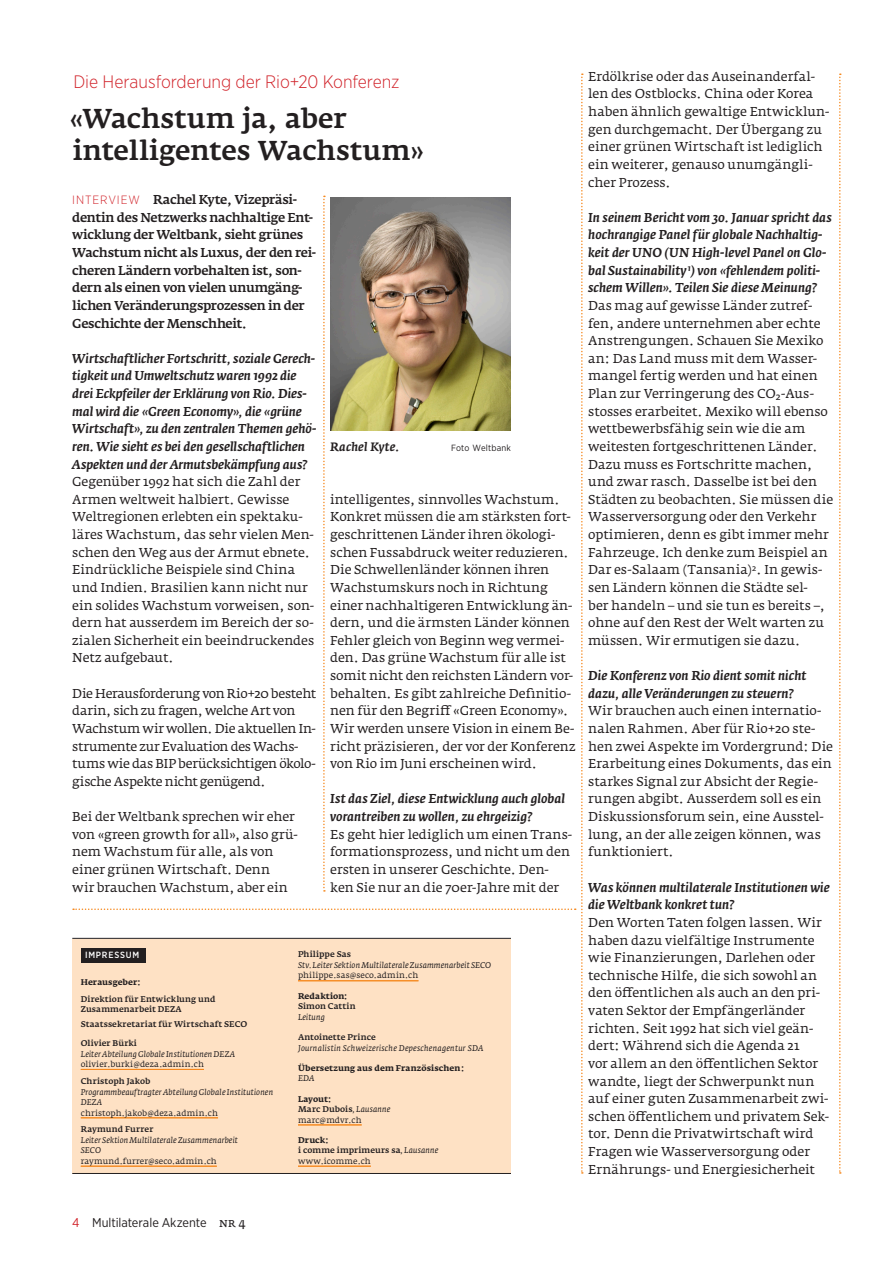
<style>
.page{position:relative;width:893px;height:1263px;background:#fff}
.page>*{position:absolute;margin:0;border:0;box-sizing:border-box;transform-origin:0 0}
.t1{font:500 27px/32.4px "Fedra Serif A";letter-spacing:-.005em;color:#231f20}
.t2{font:300 18px "Gotham Narrow";letter-spacing:-.005em;color:#d1232a}
.t3{font:12.75px/17.7px "Fedra Serif A";letter-spacing:-.005em;color:#231f20}
.t4{font:italic 500 12.75px/17.7px "Fedra Serif A";color:#231f20}
.t5{font:500 12.75px/17.7px "Fedra Serif A";letter-spacing:-.025em;color:#231f20}
.t6{font:12.75px/17.7px "Fedra Serif A";letter-spacing:-.025em;color:#231f20}
.t7{font:12.75px "Gotham Narrow";letter-spacing:-.005em;color:#231f20}
.t8{font:italic 500 12px "Fedra Serif A";letter-spacing:.015em;color:#231f20}
.t9{font:9px "Gotham Narrow";letter-spacing:.015em;color:#231f20}
.t10{font:500 9px "Gotham Narrow";color:#fff}
.t11{font:italic 8.25px/10.5px "Fedra Serif A";letter-spacing:.015em;color:#231f20}
.t12{font:500 8.25px/10.5px "Fedra Serif A";letter-spacing:.015em;color:#231f20}
.t13{font:8.25px/10.5px "Fedra Serif A";letter-spacing:.015em;color:#231f20}
.t14{font:700 8.25px "Fedra Serif A";letter-spacing:.01em;color:#231f20}
.s1{font-family:"Gotham Narrow";font-weight:300;font-size:12px;color:#d1232a}
.s2{font-weight:700}
.s3{font-weight:500}
.s4{font-style:italic}
.s5{font-weight:400;font-style:italic}
.s6{font-weight:400}
.s7{color:#d1232a}
.s8{font-family:"Fedra Serif A Book SC"}
.s9{font-family:"Fedra Serif A"}
</style>
<div class="page">
<hr style="left:72px;top:938px;width:439px;height:1px;background:#231f20">
<hr style="left:72px;top:1173px;width:439px;height:1px;background:#231f20">
<svg style="left:839px;top:73px;width:2px;height:1101px"></svg>
<svg style="left:73px;top:73px;width:510px;height:1101px"></svg>
<div style="left:81px;top:948px;width:64px;height:14px;background:#231f20"></div>
<img style="left:330px;top:197px;width:181px;height:234px">
<h2 class="t2" style="left:73px;top:71px;width:328px">Die Herausforderung der Rio+20 Konferenz</h2>
<h1 class="t1" style="left:70px;top:102px;width:356px">«Wachstum ja, aber intelligentes Wachstum»</h1>
<p class="t5" style="left:72px;top:191px;width:245px"><span class="s1">INTERVIEW</span> Rachel Kyte, Vizepräsi&shy;dentin des Netzwerks nachhaltige Ent&shy;wicklung der Weltbank, sieht grünes Wachstum nicht als Luxus, der den rei&shy;cheren Ländern vorbehalten ist, son&shy;dern als einen von vielen unumgäng&shy;lichen Veränderungsprozessen in der Geschichte der Menschheit.</p>
<p class="t4" style="left:72px;top:350px;width:246px">Wirtschaftlicher Fortschritt, soziale Gerech&shy;tigkeit und Umweltschutz waren 1992 die drei Eckpfeiler der Erklärung von Rio. Dies&shy;mal wird die «Green Economy», die «grüne Wirtschaft», zu den zentralen Themen gehö&shy;ren. Wie sieht es bei den gesellschaftlichen Aspekten und der Armutsbekämpfung aus?</p>
<p class="t3" style="left:72px;top:473px;width:244px">Gegenüber 1992 hat sich die Zahl der Armen weltweit halbiert. Gewisse Weltregionen erlebten ein spektaku&shy;läres Wachstum, das sehr vielen Men&shy;schen den Weg aus der Armut ebnete.<br>Eindrückliche Beispiele sind China und Indien. Brasilien kann nicht nur ein solides Wachstum vorweisen, son&shy;dern hat ausserdem im Bereich der so&shy;zialen Sicherheit ein beeindruckendes Netz aufgebaut.</p>
<p class="t6" style="left:72px;top:684px;width:245px">Die Herausforderung von Rio+20 besteht darin, sich zu fragen, welche Art von Wachstum wir wollen. Die aktuellen In&shy;strumente zur Evaluation des Wachs&shy;tums wie das BIP berücksichtigen ökolo&shy;gische Aspekte nicht genügend.</p>
<p class="t3" style="left:72px;top:808px;width:227px">Bei der Weltbank sprechen wir eher von «green growth for all», also grü&shy;nem Wachstum für alle, als von einer grünen Wirtschaft. Denn<br>wir brauchen Wachstum, aber ein</p>
<p class="t8" style="left:330px;top:440px;width:71px">Rachel Kyte.</p>
<p class="t9" style="left:451px;top:442px;width:61px">Foto Weltbank</p>
<p class="t3" style="left:330px;top:491px;width:247px">intelligentes, sinnvolles Wachstum.<br>Konkret müssen die am stärksten fort&shy;geschrittenen Länder ihren ökologi&shy;schen Fussabdruck weiter reduzieren.<br>Die Schwellenländer können ihren Wachstumskurs noch in Richtung einer nachhaltigeren Entwicklung än&shy;dern, und die ärmsten Länder können Fehler gleich von Beginn weg vermei&shy;den. Das grüne Wachstum für alle ist somit nicht den reichsten Ländern vor&shy;behalten. Es gibt zahlreiche Definitio&shy;nen für den Begriff «Green Economy».<br>Wir werden unsere Vision in einem Be&shy;richt präzisieren, der vor der Konferenz von Rio im Juni erscheinen wird.</p>
<p class="t4" style="left:330px;top:790px;width:236px">Ist das Ziel, diese Entwicklung auch global vorantreiben zu wollen, zu ehrgeizig?</p>
<p class="t3" style="left:330px;top:825px;width:244px">Es geht hier lediglich um einen Trans&shy;formationsprozess, und nicht um den ersten in unserer Geschichte. Den&shy;ken Sie nur an die 70er-Jahre mit der</p>
<p class="t10" style="left:85px;top:949px;width:56px">IMPRESSUM</p>
<p class="t14" style="left:81px;top:977px;width:62px">Herausgeber:</p>
<p class="t12" style="left:81px;top:994px;width:136px">Direktion für Entwicklung und<br>Zusammenarbeit DEZA</p>
<p class="t12" style="left:81px;top:1019px;width:168px">Staatssekretariat für Wirtschaft SECO</p>
<p class="t12" style="left:81px;top:1038px;width:58px">Olivier Bürki</p>
<p class="t11" style="left:81px;top:1048px;width:156px">Leiter Abteilung Globale Institutionen DEZA</p>
<p class="t13" style="left:81px;top:1059px;width:125px">olivier.burki@deza.admin.ch</p>
<p class="t12" style="left:81px;top:1076px;width:71px">Christoph Jakob</p>
<p class="t11" style="left:81px;top:1086px;width:194px">Programmbeauftragter Abteilung Globale Institutionen<br>DEZA</p>
<p class="t13" style="left:81px;top:1107px;width:139px">christoph.jakob@deza.admin.ch</p>
<p class="t12" style="left:81px;top:1124px;width:74px">Raymund Furrer</p>
<p class="t11" style="left:81px;top:1135px;width:159px">Leiter Sektion Multilaterale Zusammenarbeit<br>SECO</p>
<p class="t13" style="left:81px;top:1156px;width:138px">raymund.furrer@seco.admin.ch</p>
<p class="t12" style="left:298px;top:949px;width:55px">Philippe Sas</p>
<p class="t11" style="left:298px;top:960px;width:195px">Stv. Leiter Sektion Multilaterale Zusammenarbeit SECO</p>
<p class="t13" style="left:298px;top:970px;width:122px">philippe.sas@seco.admin.ch</p>
<p class="t14" style="left:298px;top:991px;width:51px">Redaktion:</p>
<p class="t12" style="left:298px;top:1001px;width:59px">Simon Cattin</p>
<p class="t11" style="left:298px;top:1012px;width:28px">Leitung</p>
<p class="t12" style="left:298px;top:1032px;width:79px">Antoinette Prince</p>
<p class="t11" style="left:298px;top:1042px;width:187px">Journalistin Schweizerische Depeschenagentur SDA</p>
<p class="t14" style="left:298px;top:1063px;width:168px">Übersetzung aus dem Französischen:</p>
<p class="t11" style="left:298px;top:1073px;width:18px">EDA</p>
<p class="t13" style="left:298px;top:1093px;width:94px"><span class="s2">Layout:<br></span><span class="s3">Marc Dubois</span><span class="s4">, Lausanne </span>marc@mdvr.ch</p>
<p class="t12" style="left:298px;top:1135px;width:142px"><span class="s2">Druck:<br></span>i comme imprimeurs sa<span class="s5">, Lausanne </span><span class="s6">www.icomme.ch</span></p>
<p class="t3" style="left:588px;top:68px;width:243px">Erdölkrise oder das Auseinanderfal&shy;len des Ostblocks. China oder Korea haben ähnlich gewaltige Entwicklun&shy;gen durchgemacht. Der Übergang zu einer grünen Wirtschaft ist lediglich ein weiterer, genauso unumgängli&shy;cher Prozess.</p>
<p class="t4" style="left:588px;top:209px;width:245px">In seinem Bericht vom 30. Januar spricht das hochrangige Panel für globale Nachhaltig&shy;keit der UNO (UN High-level Panel on Glo&shy;bal Sustainability<sup>1</sup>) von «fehlendem politi&shy;schem Willen». Teilen Sie diese Meinung?</p>
<p class="t3" style="left:588px;top:297px;width:246px">Das mag auf gewisse Länder zutref&shy;fen, andere unternehmen aber echte Anstrengungen. Schauen Sie Mexiko an: Das Land muss mit dem Wasser&shy;mangel fertig werden und hat einen Plan zur Verringerung des CO<sub>2</sub>-Aus&shy;stosses erarbeitet. Mexiko will ebenso wettbewerbsfähig sein wie die am weitesten fortgeschrittenen Länder.<br>Dazu muss es Fortschritte machen, und zwar rasch. Dasselbe ist bei den Städten zu beobachten. Sie müssen die Wasserversorgung oder den Verkehr optimieren, denn es gibt immer mehr Fahrzeuge. Ich denke zum Beispiel an Dar es-Salaam (Tansania)<sup>2</sup>. In gewis&shy;sen Ländern können die Städte sel-<br>ber handeln – und sie tun es bereits –, ohne auf den Rest der Welt warten zu müssen. Wir ermutigen sie dazu.</p>
<p class="t4" style="left:588px;top:667px;width:220px">Die Konferenz von Rio dient somit nicht dazu, alle Veränderungen zu steuern?</p>
<p class="t3" style="left:588px;top:702px;width:246px">Wir brauchen auch einen internatio&shy;nalen Rahmen. Aber für Rio+20 ste&shy;hen zwei Aspekte im Vordergrund: Die Erarbeitung eines Dokuments, das ein starkes Signal zur Absicht der Regie&shy;rungen abgibt. Ausserdem soll es ein Diskussionsforum sein, eine Ausstel&shy;lung, an der alle zeigen können, was funktioniert.</p>
<p class="t4" style="left:588px;top:878px;width:243px">Was können multilaterale Institutionen wie die Weltbank konkret tun?</p>
<p class="t3" style="left:588px;top:914px;width:243px">Den Worten Taten folgen lassen. Wir haben dazu vielfältige Instrumente wie Finanzierungen, Darlehen oder technische Hilfe, die sich sowohl an den öffentlichen als auch an den pri&shy;vaten Sektor der Empfängerländer richten. Seit 1992 hat sich viel geän&shy;dert: Während sich die Agenda 21<br>vor allem an den öffentlichen Sektor wandte, liegt der Schwerpunkt nun auf einer guten Zusammenarbeit zwi&shy;schen öffentlichem und privatem Sek&shy;tor. Denn die Privatwirtschaft wird Fragen wie Wasserversorgung oder Ernährungs- und Energiesicherheit</p>
<p class="t7" style="left:72px;top:1214px;width:175px"><span class="s7">4</span> Multilaterale Akzente <span class="s8">nr</span> <span class="s9">4</span></p>
</div>
